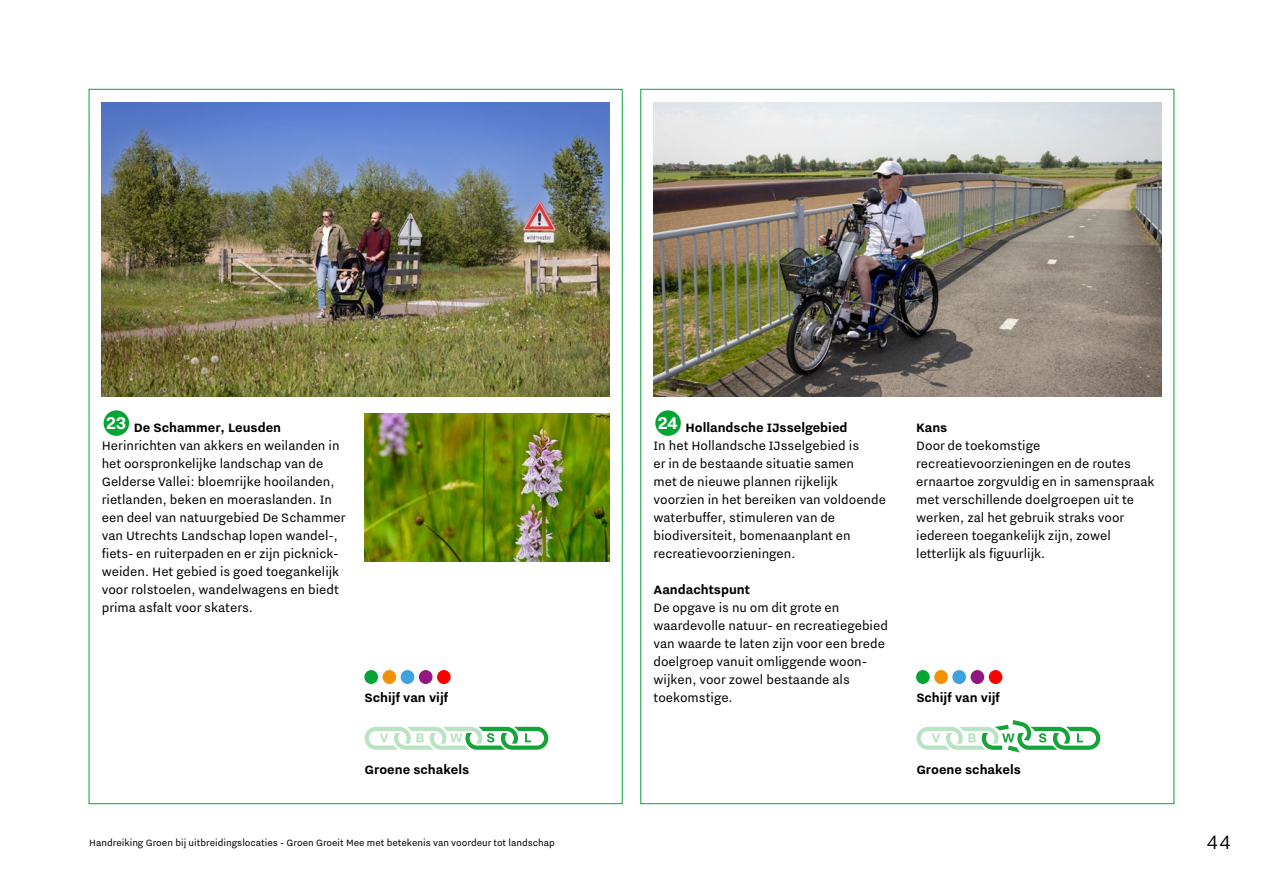
<style>
.page{position:relative;width:1263px;height:893px;background:#fff}
.page>*{position:absolute;margin:0;border:0;box-sizing:border-box;transform-origin:0 0}
.t1{font:300 24px "Nitti Utrecht";color:#000}
.plat{font:15px/18px "Nitti Utrecht";color:#000}
.Kopje_voorbeeld{font:700 15px "Nitti Utrecht";color:#000}
.H1-plat_kop{font:700 15px "Nitti Utrecht";color:#000}
.t2{font:11.25px "Nitti Utrecht Regular 2";color:#000}
</style>
<div class="page">
<div style="left:104px;top:410px;width:25px;height:26px;background:#05a535;border-radius:50%"></div>
<div style="left:655px;top:410px;width:26px;height:26px;background:#05a535;border-radius:50%"></div>
<img style="left:102px;top:102px;width:507px;height:294px">
<img style="left:365px;top:414px;width:244px;height:147px">
<svg style="left:365px;top:727px;width:183px;height:23px"></svg>
<img style="left:653px;top:102px;width:508px;height:294px">
<svg style="left:917px;top:720px;width:183px;height:33px"></svg>
<div style="left:364px;top:670px;width:14px;height:14px;background:#05a535;border-radius:50%"></div>
<div style="left:382px;top:670px;width:14px;height:14px;background:#f39100;border-radius:50%"></div>
<div style="left:401px;top:670px;width:13px;height:14px;background:#3ca3dc;border-radius:50%"></div>
<div style="left:419px;top:670px;width:13px;height:14px;background:#941680;border-radius:50%"></div>
<div style="left:437px;top:670px;width:14px;height:14px;background:#f00;border-radius:50%"></div>
<div style="left:916px;top:670px;width:14px;height:14px;background:#05a535;border-radius:50%"></div>
<div style="left:934px;top:670px;width:14px;height:14px;background:#f39100;border-radius:50%"></div>
<div style="left:952px;top:670px;width:14px;height:14px;background:#3ca3dc;border-radius:50%"></div>
<div style="left:970px;top:670px;width:14px;height:14px;background:#941680;border-radius:50%"></div>
<div style="left:989px;top:670px;width:13px;height:14px;background:#f00;border-radius:50%"></div>
<h1 class="Kopje_voorbeeld" style="left:106px;top:419px;width:177px"><sup>23</sup> De Schammer, Leusden</h1>
<p class="plat" style="left:102px;top:436px;width:245px">Herinrichten van akkers en weilanden in het oorspronkelijke landschap van de Gelderse Vallei: bloemrijke hooilanden, rietlanden, beken en moeraslanden. In een deel van natuurgebied De Schammer van Utrechts Landschap lopen wandel-, fiets- en ruiterpaden en er zijn picknick&shy;weiden. Het gebied is goed toegankelijk voor rolstoelen, wandelwagens en biedt prima asfalt voor skaters.</p>
<p class="Kopje_voorbeeld" style="left:365px;top:689px;width:85px">Schijf van vijf</p>
<p class="Kopje_voorbeeld" style="left:365px;top:761px;width:106px">Groene schakels</p>
<h1 class="Kopje_voorbeeld" style="left:658px;top:419px;width:191px"><sup>24</sup> Hollandsche IJsselgebied</h1>
<p class="plat" style="left:653px;top:436px;width:234px">In het Hollandsche IJsselgebied is<br>er in de bestaande situatie samen<br>met de nieuwe plannen rijkelijk voorzien in het bereiken van voldoende waterbuffer, stimuleren van de biodiversiteit, bomenaanplant en recreatievoorzieningen.</p>
<h1 class="H1-plat_kop" style="left:653px;top:581px;width:98px">Aandachtspunt</h1>
<p class="plat" style="left:653px;top:598px;width:236px">De opgave is nu om dit grote en waardevolle natuur- en recreatiegebied van waarde te laten zijn voor een brede doelgroep vanuit omliggende woon&shy;wijken, voor zowel bestaande als toekomstige.</p>
<h1 class="H1-plat_kop" style="left:916px;top:419px;width:33px">Kans</h1>
<p class="plat" style="left:916px;top:436px;width:240px">Door de toekomstige recreatievoorzieningen en de routes ernaartoe zorgvuldig en in samenspraak met verschillende doelgroepen uit te werken, zal het gebruik straks voor iedereen toegankelijk zijn, zowel letterlijk als figuurlijk.</p>
<p class="Kopje_voorbeeld" style="left:916px;top:689px;width:85px">Schijf van vijf</p>
<p class="Kopje_voorbeeld" style="left:916px;top:761px;width:106px">Groene schakels</p>
<p class="t2" style="left:89px;top:837px;width:467px">Handreiking Groen bij uitbreidingslocaties - Groen Groeit Mee met betekenis van voordeur tot landschap</p>
<h1 class="t1" style="left:1206px;top:829px;width:26px">44</h1>
</div>
